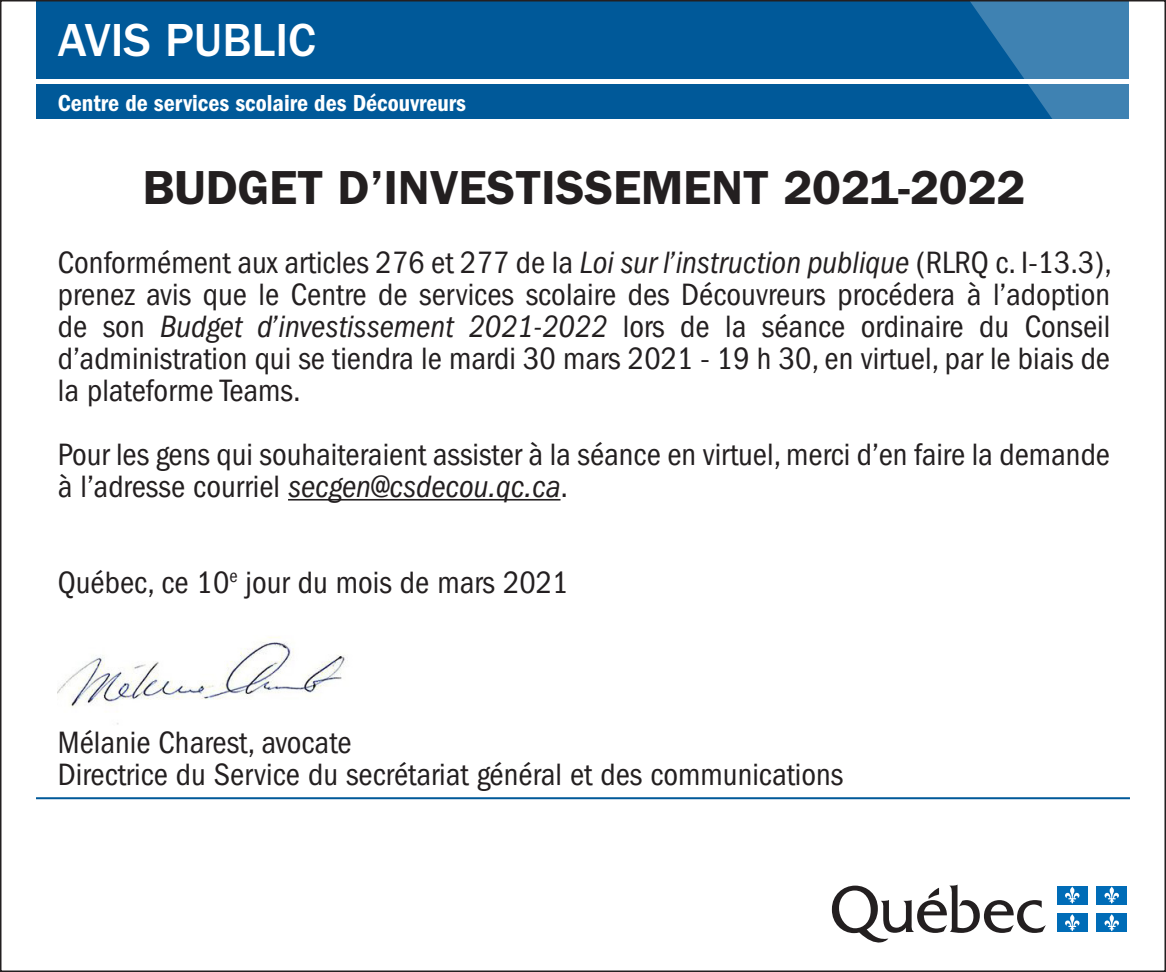
<style>
.page{position:relative;width:1166px;height:972px;background:#fff}
.page>*{position:absolute;margin:0;border:0;box-sizing:border-box;transform-origin:0 0}
.t1{font:600 48px "ITC Franklin Gothic Std";color:#231f20}
.t2{font:500 48px "ITC Franklin Gothic Std";color:#fff}
.t3{font:condensed 32px/32px "ITC Franklin Gothic Std";color:#231f20;text-align:justify}
.t4{font:24px "ITC Franklin Gothic Std Dm Cd";color:#fff}
.s1{font-style:italic}
</style>
<div class="page">
<div style="left:36px;top:0;width:1092px;height:79px;background:#005999"></div>
<div style="left:36px;top:84px;width:1092px;height:35px;background:#005999"></div>
<svg style="left:971px;top:3px;width:158px;height:116px"></svg>
<hr style="left:36px;top:797px;width:1093px;height:2px;background:#005999">
<svg style="left:831px;top:885px;width:214px;height:58px"></svg>
<div style="left:1056px;top:886px;width:31px;height:18px;background:#006cb7"></div>
<svg style="left:1065px;top:887px;width:15px;height:17px"></svg>
<div style="left:1056px;top:913px;width:31px;height:19px;background:#006cb7"></div>
<svg style="left:1065px;top:914px;width:15px;height:17px"></svg>
<div style="left:1096px;top:886px;width:30px;height:18px;background:#006cb7"></div>
<svg style="left:1104px;top:887px;width:15px;height:17px"></svg>
<div style="left:1096px;top:913px;width:30px;height:19px;background:#006cb7"></div>
<svg style="left:1104px;top:914px;width:15px;height:17px"></svg>
<hr style="left:288px;top:499px;width:272px;height:2px;background:#231f20">
<img style="left:58px;top:636px;width:290px;height:89px">
<h1 class="t2" style="left:58px;top:14px;width:260px">AVIS PUBLIC</h1>
<h2 class="t4" style="left:58px;top:89px;width:410px">Centre de services scolaire des Découvreurs</h2>
<h3 class="t1" style="left:143px;top:159px;width:884px">BUDGET D’INVESTISSEMENT 2021-2022</h3>
<p class="t3" style="left:58px;top:246px;width:1055px">Conformément aux articles 276 et 277 de la <span class="s1">Loi sur l’instruction publique</span> (RLRQ c. I-13.3), prenez avis que le Centre de services scolaire des Découvreurs procédera à l’adoption de son <span class="s1">Budget d’investissement 2021-2022</span> lors de la séance ordinaire du Conseil d’administration qui se tiendra le mardi 30 mars 2021 - 19 h 30, en virtuel, par le biais de la plateforme Teams.</p>
<p class="t3" style="left:58px;top:438px;width:1053px">Pour les gens qui souhaiteraient assister à la séance en virtuel, merci d’en faire la demande à l’adresse courriel <span class="s1">secgen@csdecou.qc.ca</span>.</p>
<p class="t3" style="left:58px;top:566px;width:512px">Québec, ce 10<sup>e</sup> jour du mois de mars 2021</p>
<p class="t3" style="left:58px;top:726px;width:295px">Mélanie Charest, avocate</p>
<p class="t3" style="left:58px;top:758px;width:787px">Directrice du Service du secrétariat général et des communications</p>
</div>
